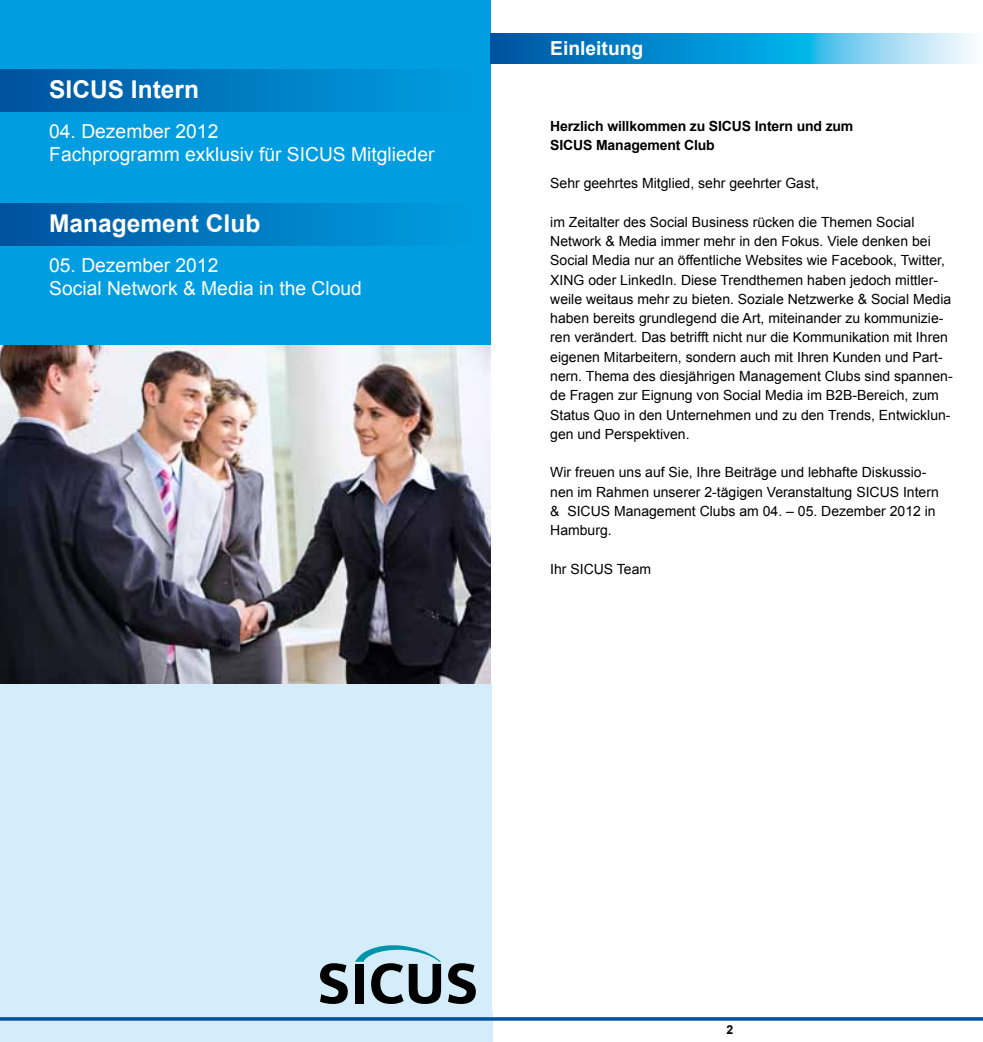
<style>
.page{position:relative;width:983px;height:1042px;background:#fff}
.page>*{position:absolute;margin:0;border:0;box-sizing:border-box;transform-origin:0 0}
.t1{font:700 24.5px "Arial";color:#fff}
.t2{font:19.25px/23.1px "Arial";color:#fff}
.t3{font:700 19.25px "Arial";color:#fff}
.t4{font:14px/19.2px "Arial";color:#000}
.t5{font:700 14px/19.2px "Arial";letter-spacing:-.01em;color:#000}
.t6{font:700 12.25px "Arial";color:#000}
</style>
<div class="page">
<div style="left:0;top:683px;width:492px;height:359px;background:#d5edfa"></div>
<div style="left:0;top:0;width:490px;height:346px;background:#009ee0"></div>
<div style="left:0;top:69px;width:481px;height:42px;background:linear-gradient(to right,#00539f,#00a0e2)"></div>
<div style="left:0;top:203px;width:481px;height:42px;background:linear-gradient(to right,#00539f,#00a0e2)"></div>
<svg style="left:490px;top:33px;width:484px;height:30px;background:#35a1d7"></svg>
<svg style="left:448px;top:963px;width:27px;height:41px"></svg>
<svg style="left:355px;top:945px;width:86px;height:59px"></svg>
<div style="left:355px;top:964px;width:9px;height:39px;background:#000"></div>
<svg style="left:320px;top:963px;width:28px;height:41px"></svg>
<img style="left:0;top:346px;width:490px;height:337px">
<hr style="left:0;top:1017px;width:982px;height:3px;background:#00519e">
<h1 class="t1" style="left:49px;top:73px;width:151px">SICUS Intern</h1>
<h2 class="t2" style="left:49px;top:120px;width:387px">04. Dezember 2012<br>Fachprogramm exklusiv für SICUS Mitglieder</h2>
<h1 class="t1" style="left:49px;top:207px;width:212px">Management Club</h1>
<h2 class="t2" style="left:49px;top:254px;width:314px">05. Dezember 2012<br>Social Network &amp; Media in the Cloud</h2>
<h2 class="t3" style="left:550px;top:36px;width:95px">Einleitung</h2>
<p class="t5" style="left:550px;top:117px;width:304px">Herzlich willkommen zu SICUS Intern und zum<br>SICUS Management Club</p>
<p class="t4" style="left:550px;top:174px;width:270px">Sehr geehrtes Mitglied, sehr geehrter Gast,</p>
<p class="t4" style="left:550px;top:213px;width:404px">im Zeitalter des Social Business rücken die Themen Social Network &amp; Media immer mehr in den Fokus. Viele denken bei Social Media nur an öffentliche Websites wie Facebook, Twitter, XING oder LinkedIn. Diese Trendthemen haben jedoch mittler&shy;weile weitaus mehr zu bieten. Soziale Netzwerke &amp; Social Media haben bereits grundlegend die Art, miteinander zu kommunizie&shy;ren verändert. Das betrifft nicht nur die Kommunikation mit Ihren eigenen Mitarbeitern, sondern auch mit Ihren Kunden und Part&shy;nern. Thema des diesjährigen Management Clubs sind spannen&shy;de Fragen zur Eignung von Social Media im B2B-Bereich, zum Status Quo in den Unternehmen und zu den Trends, Entwicklun&shy;gen und Perspektiven.</p>
<p class="t4" style="left:550px;top:463px;width:390px">Wir freuen uns auf Sie, Ihre Beiträge und lebhafte Diskussio&shy;nen im Rahmen unserer 2-tägigen Veranstaltung SICUS Intern &amp; SICUS Management Clubs am 04. – 05. Dezember 2012 in Hamburg.</p>
<p class="t4" style="left:550px;top:559px;width:102px">Ihr SICUS Team</p>
<p class="t6" style="left:726px;top:1021px;width:8px">2</p>
</div>
